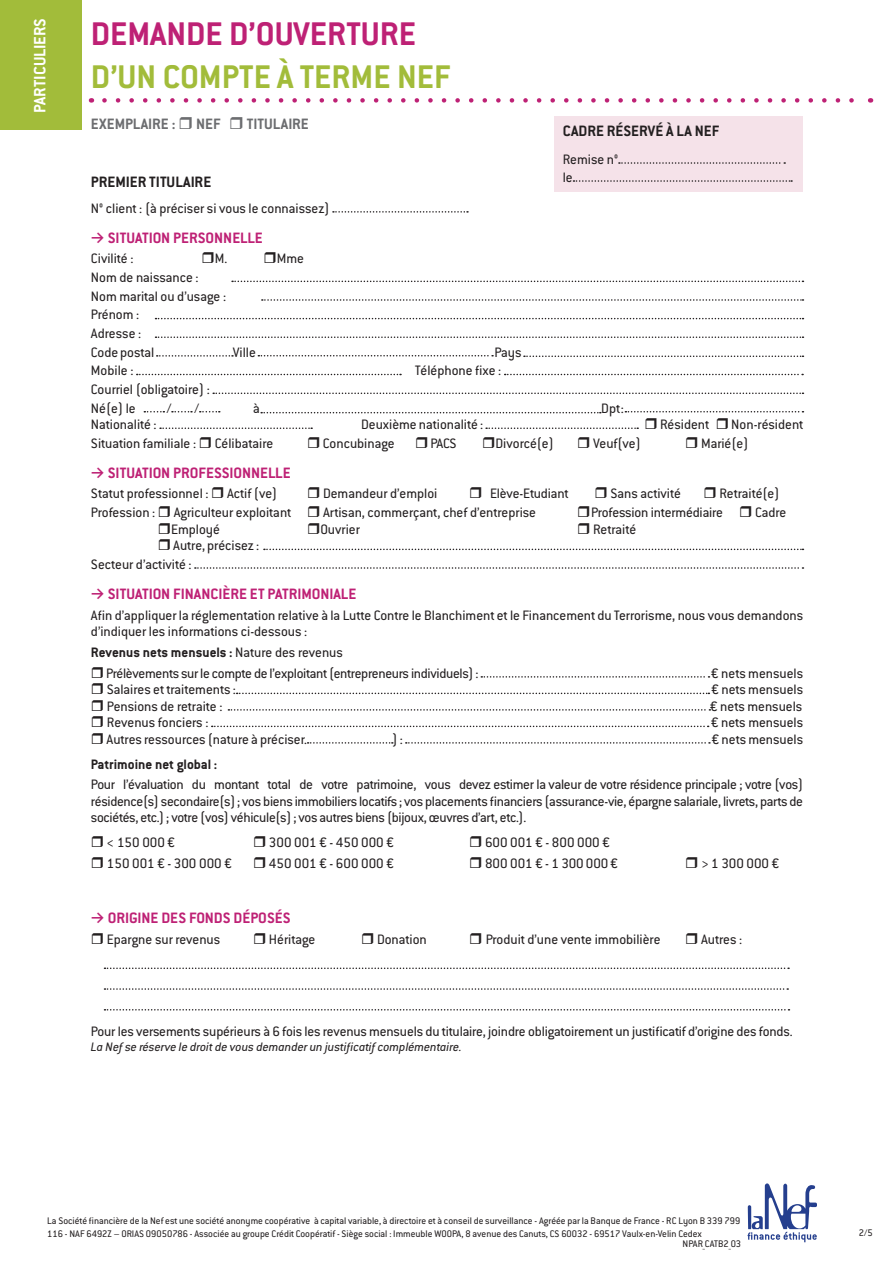
<style>
.page{position:relative;width:893px;height:1263px;background:#fff}
.page>*{position:absolute;margin:0;border:0;box-sizing:border-box;transform-origin:0 0}
.t1{font:700 36px "Conduit ITC Std";color:#a2bc3a}
.t2{font:700 36px "Conduit ITC Std";color:#be2175}
.t3{font:700 18px "Conduit ITC Std";letter-spacing:-.005em;color:#fff}
.t4{font:700 16.5px "Conduit ITC Std";color:#be2175}
.t5{font:700 16.5px "Conduit ITC Std";color:#231f20}
.t6{font:700 16.5px "Conduit ITC Std";color:#6c6d70}
.t7{font:15px/18.6px "Conduit ITC Std";color:#231f20}
.t8{font:15px/20.7px "Conduit ITC Std";letter-spacing:-.02em;color:#231f20}
.t9{font:700 15px "Conduit ITC Std";color:#231f20}
.t10{font:italic 13.5px "Conduit ITC Std";color:#231f20}
.t11{font:10.5px/12.6px "Conduit ITC Std";color:#231f20}
.s1{font-family:"Rehn";font-weight:500}
.s2{font-weight:700}
</style>
<div class="page">
<svg style="left:104px;top:98px;width:750px;height:5px"></svg>
<div style="left:0;top:0;width:82px;height:130px;background:#a2bc3a"></div>
<svg style="left:232px;top:281px;width:571px;height:1px"></svg>
<svg style="left:262px;top:299px;width:541px;height:2px"></svg>
<svg style="left:156px;top:318px;width:645px;height:1px"></svg>
<svg style="left:156px;top:336px;width:645px;height:2px"></svg>
<svg style="left:333px;top:211px;width:135px;height:2px"></svg>
<svg style="left:157px;top:355px;width:76px;height:2px"></svg>
<svg style="left:258px;top:355px;width:235px;height:1px"></svg>
<svg style="left:524px;top:355px;width:279px;height:2px"></svg>
<svg style="left:137px;top:374px;width:264px;height:1px"></svg>
<svg style="left:505px;top:374px;width:298px;height:1px"></svg>
<svg style="left:213px;top:393px;width:590px;height:1px"></svg>
<svg style="left:144px;top:411px;width:20px;height:1px"></svg>
<svg style="left:172px;top:411px;width:20px;height:1px"></svg>
<svg style="left:200px;top:411px;width:20px;height:1px"></svg>
<svg style="left:261px;top:412px;width:340px;height:1px"></svg>
<svg style="left:625px;top:411px;width:178px;height:1px"></svg>
<svg style="left:160px;top:427px;width:152px;height:2px"></svg>
<svg style="left:486px;top:427px;width:152px;height:2px"></svg>
<svg style="left:264px;top:549px;width:539px;height:1px"></svg>
<svg style="left:195px;top:567px;width:608px;height:2px"></svg>
<svg style="left:481px;top:676px;width:228px;height:2px"></svg>
<svg style="left:237px;top:693px;width:472px;height:1px"></svg>
<svg style="left:228px;top:709px;width:482px;height:2px"></svg>
<svg style="left:212px;top:726px;width:497px;height:1px"></svg>
<svg style="left:308px;top:742px;width:85px;height:2px"></svg>
<svg style="left:406px;top:742px;width:304px;height:2px"></svg>
<svg style="left:104px;top:967px;width:682px;height:2px"></svg>
<svg style="left:104px;top:988px;width:681px;height:2px"></svg>
<svg style="left:104px;top:1009px;width:682px;height:1px"></svg>
<svg style="left:748px;top:1183px;width:68px;height:59px"></svg>
<div style="left:554px;top:116px;width:249px;height:75px;background:#f5e2e9"></div>
<svg style="left:619px;top:162px;width:166px;height:2px"></svg>
<svg style="left:573px;top:180px;width:219px;height:2px"></svg>
<p class="t3" style="left:29px;top:113px;width:96px;rotate:-90deg">PARTICULIERS</p>
<h1 class="t2" style="left:91px;top:12px;width:327px">DEMANDE D’OUVERTURE</h1>
<h1 class="t1" style="left:91px;top:55px;width:361px">D’UN COMPTE À TERME NEF</h1>
<p class="t6" style="left:91px;top:114px;width:131px">EXEMPLAIRE : NEF</p>
<p class="t6" style="left:247px;top:114px;width:63px">TITULAIRE</p>
<p class="t5" style="left:91px;top:172px;width:122px">PREMIER TITULAIRE</p>
<p class="t7" style="left:91px;top:198px;width:240px">N° client : (à préciser si vous le connaissez)</p>
<p class="t4" style="left:91px;top:228px;width:173px"><span class="s1">→</span> SITUATION PERSONNELLE</p>
<p class="t7" style="left:91px;top:249px;width:44px">Civilité :</p>
<p class="t7" style="left:215px;top:249px;width:14px">M.</p>
<p class="t7" style="left:277px;top:249px;width:29px">Mme</p>
<p class="t7" style="left:91px;top:268px;width:137px">Nom de naissance :<br>Nom marital ou d’usage :<br>Prénom :<br>Adresse :<br>Code postal</p>
<p class="t7" style="left:233px;top:342px;width:25px">Ville</p>
<p class="t7" style="left:494px;top:342px;width:29px">Pays</p>
<p class="t5" style="left:563px;top:121px;width:158px">CADRE RÉSERVÉ À LA NEF</p>
<p class="t7" style="left:563px;top:150px;width:57px;line-height:18px">Remise n° le</p>
<p class="t7" style="left:91px;top:361px;width:44px">Mobile :</p>
<p class="t7" style="left:415px;top:361px;width:88px">Téléphone fixe :</p>
<p class="t7" style="left:91px;top:379px;width:120px">Courriel (obligatoire) :<br>Né(e) le</p>
<p class="t7" style="left:167px;top:398px;width:6px">/</p>
<p class="t7" style="left:194px;top:398px;width:6px">/</p>
<p class="t7" style="left:253px;top:398px;width:8px">à</p>
<p class="t7" style="left:601px;top:398px;width:24px">Dpt :</p>
<p class="t7" style="left:91px;top:415px;width:67px">Nationalité :</p>
<p class="t7" style="left:361px;top:415px;width:124px">Deuxième nationalité :</p>
<p class="t7" style="left:660px;top:415px;width:51px">Résident</p>
<p class="t7" style="left:731px;top:415px;width:73px">Non-résident</p>
<p class="t7" style="left:91px;top:433px;width:184px">Situation familiale : Célibataire</p>
<p class="t7" style="left:323px;top:433px;width:73px">Concubinage</p>
<p class="t7" style="left:430px;top:433px;width:28px">PACS</p>
<p class="t7" style="left:495px;top:433px;width:60px">Divorcé(e)</p>
<p class="t7" style="left:593px;top:433px;width:49px">Veuf(ve)</p>
<p class="t7" style="left:701px;top:433px;width:49px">Marié(e)</p>
<p class="t4" style="left:91px;top:463px;width:201px"><span class="s1">→</span> SITUATION PROFESSIONNELLE</p>
<p class="t7" style="left:91px;top:484px;width:188px">Statut professionnel : Actif (ve)</p>
<p class="t7" style="left:323px;top:484px;width:116px">Demandeur d’emploi</p>
<p class="t7" style="left:490px;top:484px;width:80px">Elève-Etudiant</p>
<p class="t7" style="left:610px;top:484px;width:72px">Sans activité</p>
<p class="t7" style="left:719px;top:484px;width:62px">Retraité(e)</p>
<p class="t7" style="left:91px;top:503px;width:202px">Profession : Agriculteur exploitant</p>
<p class="t7" style="left:323px;top:503px;width:215px">Artisan, commerçant, chef d’entreprise</p>
<p class="t7" style="left:591px;top:503px;width:133px">Profession intermédiaire</p>
<p class="t7" style="left:755px;top:503px;width:33px">Cadre</p>
<p class="t7" style="left:171px;top:519px;width:50px">Employé</p>
<p class="t7" style="left:320px;top:519px;width:41px">Ouvrier</p>
<p class="t7" style="left:593px;top:519px;width:45px">Retraité</p>
<p class="t7" style="left:91px;top:536px;width:170px;text-indent:82px">Autre, précisez :<br>Secteur d’activité :</p>
<p class="t4" style="left:91px;top:584px;width:267px"><span class="s1">→</span> SITUATION FINANCIÈRE ET PATRIMONIALE</p>
<p class="t7" style="left:91px;top:606px;width:714px;line-height:16.5px">Afin d’appliquer la réglementation relative à la Lutte Contre le Blanchiment et le Financement du Terrorisme, nous vous demandons d’indiquer les informations ci-dessous :</p>
<p class="t8" style="left:106px;top:641px;width:374px;text-indent:-15px"><span class="s2">Revenus nets mensuels :</span> Nature des revenus<br>Prélèvements sur le compte de l’exploitant (entrepreneurs individuels) :</p>
<p class="t7" style="left:711px;top:663px;width:94px">€ nets mensuels</p>
<p class="t7" style="left:107px;top:680px;width:131px">Salaires et traitements :</p>
<p class="t7" style="left:711px;top:680px;width:93px">€ nets mensuels</p>
<p class="t7" style="left:107px;top:696px;width:117px">Pensions de retraite :</p>
<p class="t7" style="left:710px;top:696px;width:94px">€ nets mensuels</p>
<p class="t7" style="left:107px;top:713px;width:103px">Revenus fonciers :</p>
<p class="t7" style="left:711px;top:713px;width:94px">€ nets mensuels</p>
<p class="t7" style="left:107px;top:729px;width:202px">Autres ressources (nature à préciser.</p>
<p class="t7" style="left:393px;top:729px;width:12px">) :</p>
<p class="t7" style="left:712px;top:729px;width:93px">€ nets mensuels</p>
<p class="t9" style="left:91px;top:755px;width:128px">Patrimoine net global :</p>
<p class="t7" style="left:91px;top:776px;width:714px;line-height:16.5px;text-align:justify">Pour l’évaluation du montant total de votre patrimoine, vous devez estimer la valeur de votre résidence principale ; votre (vos) résidence(s) secondaire(s) ; vos biens immobiliers locatifs ; vos placements financiers (assurance-vie, épargne salariale, livrets, parts de sociétés, etc.) ; votre (vos) véhicule(s) ; vos autres biens (bijoux, œuvres d’art, etc.).</p>
<p class="t7" style="left:107px;top:833px;width:70px">&lt; 150 000 €</p>
<p class="t7" style="left:269px;top:833px;width:126px">300 001 € - 450 000 €</p>
<p class="t7" style="left:485px;top:833px;width:126px">600 001 € - 800 000 €</p>
<p class="t7" style="left:107px;top:854px;width:126px">150 001 € - 300 000 €</p>
<p class="t7" style="left:269px;top:854px;width:126px">450 001 € - 600 000 €</p>
<p class="t7" style="left:485px;top:854px;width:135px">800 001 € - 1 300 000 €</p>
<p class="t7" style="left:701px;top:854px;width:80px">&gt; 1 300 000 €</p>
<p class="t4" style="left:91px;top:908px;width:201px"><span class="s1">→</span> ORIGINE DES FONDS DÉPOSÉS</p>
<p class="t7" style="left:107px;top:930px;width:115px">Epargne sur revenus</p>
<p class="t7" style="left:269px;top:930px;width:48px">Héritage</p>
<p class="t7" style="left:377px;top:930px;width:51px">Donation</p>
<p class="t7" style="left:486px;top:930px;width:176px">Produit d’une vente immobilière</p>
<p class="t7" style="left:701px;top:930px;width:43px">Autres :</p>
<p class="t7" style="left:91px;top:1021px;width:703px">Pour les versements supérieurs à 6 fois les revenus mensuels du titulaire, joindre obligatoirement un justificatif d’origine des fonds.</p>
<p class="t10" style="left:91px;top:1038px;width:372px">La Nef se réserve le droit de vous demander un justificatif complémentaire.</p>
<p class="t11" style="left:47px;top:1214px;width:695px">La Société financière de la Nef est une société anonyme coopérative à capital variable, à directoire et à conseil de surveillance - Agréée par la Banque de France - RC Lyon B 339 799<br>116 - NAF 6492Z – ORIAS 09050786 - Associée au groupe Crédit Coopératif - Siège social : Immeuble WOOPA, 8 avenue des Canuts, CS 60032 - 69517 Vaulx-en-Velin Cedex</p>
<p class="t11" style="left:683px;top:1237px;width:60px">NPAR_CATB2_03</p>
<p class="t11" style="left:859px;top:1226px;width:15px">2/5</p>
</div>
